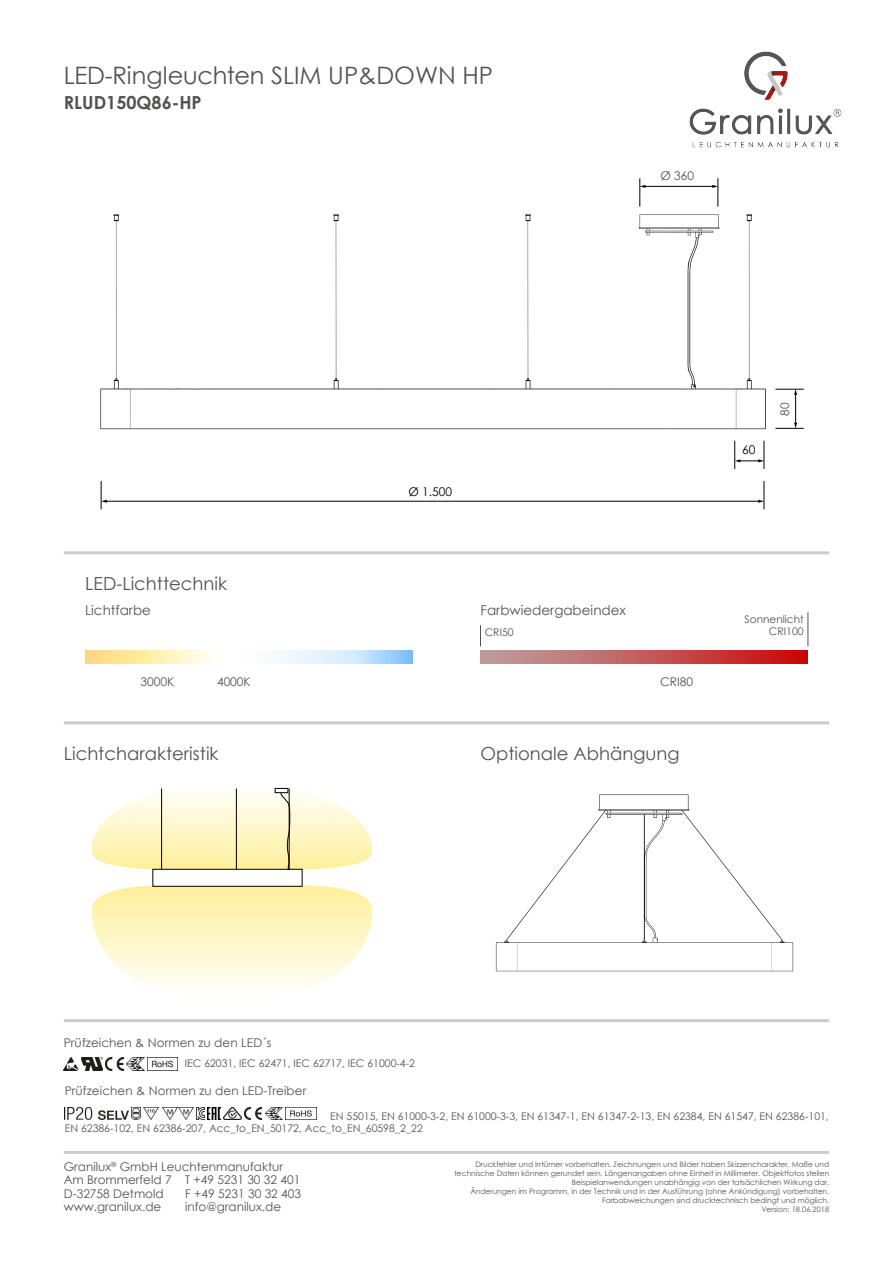
<style>
.page{position:relative;width:893px;height:1263px;background:#fff}
.page>*{position:absolute;margin:0;border:0;box-sizing:border-box;transform-origin:0 0}
.t1{font:24px "Century Gothic";color:#545251}
.t2{font:18px "Century Gothic";color:#545251}
.t3{font:700 18px "Century Gothic";color:#545251}
.t4{font:13.5px "Century Gothic";color:#545251}
.t5{font:12px/13.5px "Century Gothic";color:#545251}
.t6{font:12px "Century Gothic";color:#000}
.t7{font:10.5px/12.6px "Century Gothic";color:#545251}
.t8{font:7.5px/9px "Century Gothic";color:#545251;text-align:right}
</style>
<div class="page">
<img style="left:64px;top:1058px;width:14px;height:12px">
<img style="left:82px;top:1058px;width:21px;height:12px">
<img style="left:106px;top:1058px;width:17px;height:12px">
<img style="left:127px;top:1058px;width:17px;height:12px">
<img style="left:147px;top:1058px;width:27px;height:12px">
<img style="left:65px;top:1107px;width:28px;height:13px">
<img style="left:99px;top:1110px;width:29px;height:10px">
<svg style="left:131px;top:1107px;width:9px;height:13px"></svg>
<img style="left:143px;top:1107px;width:16px;height:13px">
<img style="left:162px;top:1107px;width:31px;height:13px">
<svg style="left:196px;top:1107px;width:25px;height:13px"></svg>
<img style="left:224px;top:1107px;width:17px;height:13px">
<img style="left:244px;top:1107px;width:18px;height:13px">
<img style="left:265px;top:1107px;width:18px;height:13px">
<img style="left:286px;top:1107px;width:30px;height:13px">
<img style="left:495px;top:794px;width:299px;height:178px">
<hr style="left:64px;top:1151px;width:765px;height:3px;background:#ccc">
<img style="left:100px;top:178px;width:666px;height:332px">
<hr style="left:106px;top:501px;width:653px;height:1px;background:#000">
<svg style="left:758px;top:481px;width:7px;height:28px"></svg>
<svg style="left:101px;top:481px;width:6px;height:28px"></svg>
<hr style="left:795px;top:394px;width:1px;height:30px;background:#000">
<svg style="left:775px;top:389px;width:29px;height:6px"></svg>
<svg style="left:775px;top:423px;width:29px;height:6px"></svg>
<hr style="left:644px;top:186px;width:69px;height:1px;background:#000">
<svg style="left:639px;top:178px;width:6px;height:29px"></svg>
<svg style="left:712px;top:178px;width:6px;height:29px"></svg>
<svg style="left:734px;top:441px;width:31px;height:28px"></svg>
<svg style="left:85px;top:651px;width:327px;height:12px"></svg>
<hr style="left:64px;top:551px;width:765px;height:3px;background:#ccc">
<hr style="left:64px;top:1019px;width:765px;height:3px;background:#ccc">
<svg style="left:480px;top:651px;width:327px;height:12px;background:#c45757"></svg>
<hr style="left:807px;top:612px;width:1px;height:34px;background:#545251">
<svg style="left:480px;top:625px;width:1px;height:21px"></svg>
<hr style="left:64px;top:721px;width:765px;height:3px;background:#ccc">
<svg style="left:92px;top:885px;width:280px;height:104px"></svg>
<div style="left:152px;top:869px;width:151px;height:18px;background:#fff;border:1px solid #000"></div>
<svg style="left:92px;top:787px;width:280px;height:83px"></svg>
<svg style="left:275px;top:788px;width:13px;height:5px"></svg>
<img style="left:689px;top:51px;width:153px;height:97px">
<h1 class="t1" style="left:64px;top:59px;width:431px">LED-Ringleuchten SLIM UP&amp;DOWN HP</h1>
<h2 class="t3" style="left:64px;top:89px;width:139px">RLUD150Q86-HP</h2>
<h2 class="t2" style="left:85px;top:570px;width:144px">LED-Lichttechnik</h2>
<h3 class="t4" style="left:85px;top:601px;width:67px">Lichtfarbe</h3>
<h3 class="t5" style="left:140px;top:675px;width:35px">3000K</h3>
<h3 class="t5" style="left:217px;top:675px;width:35px">4000K</h3>
<h2 class="t2" style="left:64px;top:740px;width:156px">Lichtcharakteristik</h2>
<h3 class="t5" style="left:660px;top:169px;width:35px">Ø 360</h3>
<h3 class="t6" style="left:408px;top:483px;width:45px">Ø 1.500</h3>
<h3 class="t4" style="left:480px;top:601px;width:147px">Farbwiedergabeindex</h3>
<h3 class="t7" style="left:485px;top:626px;width:30px">CRI50</h3>
<h3 class="t5" style="left:660px;top:675px;width:35px">CRI80</h3>
<h2 class="t2" style="left:480px;top:740px;width:200px">Optionale Abhängung</h2>
<h3 class="t6" style="left:742px;top:442px;width:15px">60</h3>
<h3 class="t5" style="left:778px;top:416px;width:15px;rotate:-90deg">80</h3>
<h3 class="t7" style="left:745px;top:612px;width:61px;text-align:right">Sonnenlicht<br>CRI100</h3>
<h3 class="t5" style="left:64px;top:1036px;width:209px">Prüfzeichen &amp; Normen zu den LED´s</h3>
<h3 class="t7" style="left:185px;top:1057px;width:232px">IEC 62031, IEC 62471, IEC 62717, IEC 61000-4-2</h3>
<h3 class="t5" style="left:65px;top:1084px;width:243px">Prüfzeichen &amp; Normen zu den LED-Treiber</h3>
<h3 class="t7" style="left:65px;top:1109px;width:766px;text-indent:265px">EN 55015, EN 61000-3-2, EN 61000-3-3, EN 61347-1, EN 61347-2-13, EN 62384, EN 61547, EN 62386-101,<br>EN 62386-102, EN 62386-207, Acc_to_EN_50172, Acc_to_EN_60598_2_22</h3>
<h3 class="t5" style="left:64px;top:1160px;width:238px">Granilux<sup>®</sup> GmbH Leuchtenmanufaktur<br>Am Brommerfeld 7 T +49 5231 30 32 401<br>D-32758 Detmold</h3>
<h3 class="t5" style="left:185px;top:1187px;width:118px">F +49 5231 30 32 403</h3>
<h3 class="t5" style="left:64px;top:1200px;width:99px">www.granilux.de</h3>
<h3 class="t5" style="left:185px;top:1200px;width:98px">info@granilux.de</h3>
<p class="t8" style="left:454px;top:1160px;width:376px">Druckfehler und Irrtümer vorbehalten. Zeichnungen und Bilder haben Skizzencharakter. Maße und technische Daten können gerundet sein. Längenangaben ohne Einheit in Millimeter. Objektfotos stellen Beispielanwendungen unabhängig von der tatsächlichen Wirkung dar.<br>Änderungen im Programm, in der Technik und in der Ausführung (ohne Ankündigung) vorbehalten.<br>Farbabweichungen sind drucktechnisch bedingt und möglich.<br>Version: 18.06.2018</p>
</div>
